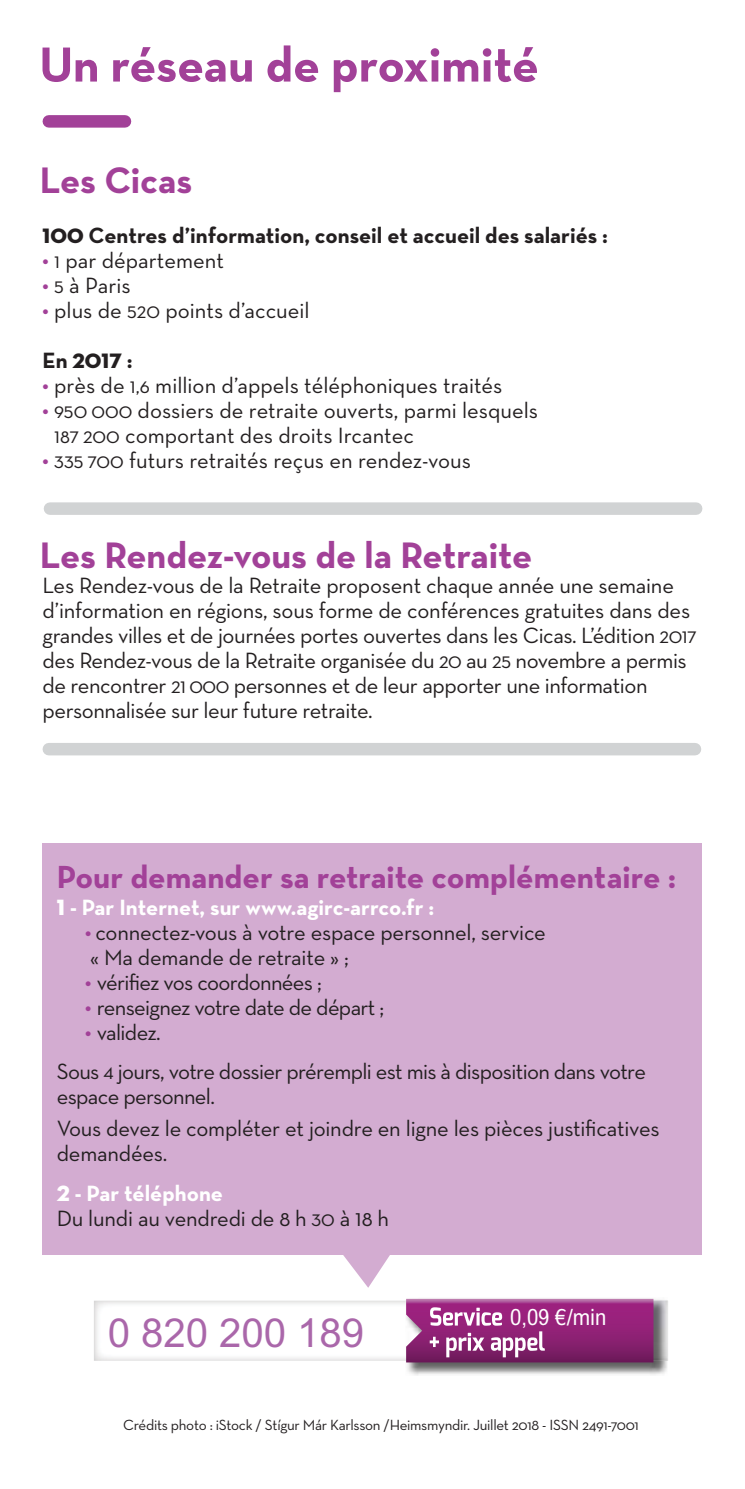
<style>
.page{position:relative;width:745px;height:1489px;background:#fff}
.page>*{position:absolute;margin:0;border:0;box-sizing:border-box;transform-origin:0 0}
.t1{font:700 50px "Neutraface Text";color:#a24198}
.t2{font:40px "Arial";color:#aa67aa}
.t3{font:700 37.5px "Neutraface Text";color:#a24198}
.t4{font:700 32.5px "Neutraface Text";color:#a24198}
.t5{font:22.5px/25px "Neutraface Text";letter-spacing:-.01em;color:#231f20}
.t6{font:22.5px/39.2px "Neutraface Text";letter-spacing:-.03em;color:#231f20}
.t7{font:700 22.5px/39.2px "Neutraface Text";color:#fff}
.t8{font:700 22.5px "Neutraface Text";color:#231f20}
.t9{font:condensed 22.5px "Arial";color:#fff}
.t10{font:21.25px "Neutraface Display Titling";color:#231f20}
.t11{font:15px "Neutraface Text";letter-spacing:-.02em;color:#231f20}
.s1{font-family:"Neutraface Display Titling";font-weight:400;font-size:21.25px}
.s2{font-weight:700;color:#a24198}
.s3{font-family:"Neutraface Display";font-weight:500}
.s4{font-family:"Neutraface Text";font-weight:700;font-size:22.5px}
.s5{font-family:"Neutraface Display Titling";font-weight:400}
.s6{font-weight:400;color:#231f20}
.s7{font-family:"Neutraface Display";font-weight:500;font-size:25px}
</style>
<div class="page">
<div style="left:49px;top:115px;width:76px;height:13px;background:#a24198"></div>
<div style="left:50px;top:502px;width:645px;height:13px;background:#d1d3d4"></div>
<img style="left:94px;top:1300px;width:574px;height:60px">
<img style="left:406px;top:1298px;width:261px;height:77px">
<img style="left:653px;top:1300px;width:14px;height:60px">
<svg style="left:400px;top:1298px;width:253px;height:64px;background:#9e4288"></svg>
<div style="left:49px;top:743px;width:645px;height:12px;background:#d1d3d4"></div>
<div style="left:43px;top:843px;width:659px;height:411px;background:#d3acd1"></div>
<svg style="left:341px;top:1254px;width:50px;height:33px"></svg>
<h1 class="t1" style="left:39px;top:46px;width:501px">Un réseau de proximité</h1>
<h3 class="t3" style="left:40px;top:166px;width:154px">Les Cicas</h3>
<p class="t8" style="left:43px;top:227px;width:566px"><span class="s1">100</span> Centres d’information, conseil et accueil des salariés :</p>
<p class="t5" style="left:43px;top:250px;width:183px"><span class="s2">•</span> <span class="s3">1</span> par département</p>
<p class="t5" style="left:43px;top:275px;width:89px"><span class="s2">•</span> <span class="s3">5</span> à Paris</p>
<p class="t5" style="left:43px;top:300px;width:268px"><span class="s2">•</span> plus de <span class="s3">520</span> points d’accueil</p>
<p class="t10" style="left:43px;top:347px;width:92px"><span class="s4">En</span> 2017 <span class="s4">:</span></p>
<p class="t5" style="left:43px;top:375px;width:461px"><span class="s2">•</span> près de <span class="s3">1,6</span> million d’appels téléphoniques traités</p>
<p class="t5" style="left:54px;top:400px;width:485px;text-indent:-12px"><span class="s2">•</span> <span class="s3">950 000</span> dossiers de retraite ouverts, parmi lesquels<br><span class="s3">187 200</span> comportant des droits Ircantec</p>
<p class="t5" style="left:43px;top:450px;width:429px"><span class="s2">•</span> <span class="s3">335 700</span> futurs retraités reçus en rendez-vous</p>
<h3 class="t3" style="left:40px;top:541px;width:493px">Les Rendez-vous de la Retraite</h3>
<p class="t5" style="left:43px;top:575px;width:655px">Les Rendez-vous de la Retraite proposent chaque année une semaine d’information en régions, sous forme de conférences gratuites dans des grandes villes et de journées portes ouvertes dans les Cicas. L’édition <span class="s3">2017 </span>des Rendez-vous de la Retraite organisée du <span class="s3">20</span> au <span class="s3">25</span> novembre a permis de rencontrer <span class="s3">21 000</span> personnes et de leur apporter une information personnalisée sur leur future retraite.</p>
<h3 class="t4" style="left:57px;top:864px;width:620px">Pour demander sa retraite complémentaire :</h3>
<p class="t7" style="left:57px;top:889px;width:379px"><span class="s5">1</span> - Par Internet, sur www.agirc-arrco.fr :</p>
<p class="t5" style="left:85px;top:922px;width:462px"><span class="s2">•</span> connectez-vous à votre espace personnel, service « Ma demande de retraite » ;</p>
<p class="t6" style="left:85px;top:964px;width:238px"><span class="s2">•</span> vérifiez vos coordonnées ;</p>
<p class="t6" style="left:85px;top:989px;width:300px"><span class="s2">•</span> renseignez votre date de départ ;</p>
<p class="t6" style="left:57px;top:1014px;width:590px;text-indent:28px"><span class="s2">•</span> validez.<br>Sous <span class="s3">4</span> jours, votre dossier prérempli est mis à disposition dans votre</p>
<p class="t5" style="left:57px;top:1082px;width:604px;line-height:32px">espace personnel.<br>Vous devez le compléter et joindre en ligne les pièces justificatives</p>
<p class="t7" style="left:57px;top:1136px;width:168px"><span class="s6">demandées.<br></span><span class="s5">2</span> - Par téléphone</p>
<p class="t5" style="left:57px;top:1207px;width:333px">Du lundi au vendredi de <span class="s7">8</span> h <span class="s3">30</span> à <span class="s7">18</span> h</p>
<h2 class="t2" style="left:108px;top:1309px;width:257px">0 820 200 189</h2>
<p class="t9" style="left:510px;top:1303px;width:98px">0,09 €/min</p>
<p class="t11" style="left:123px;top:1419px;width:517px">Crédits photo : iStock / Stígur Már Karlsson /Heimsmyndir. Juillet 2018 - ISSN 2491-7001</p>
</div>
